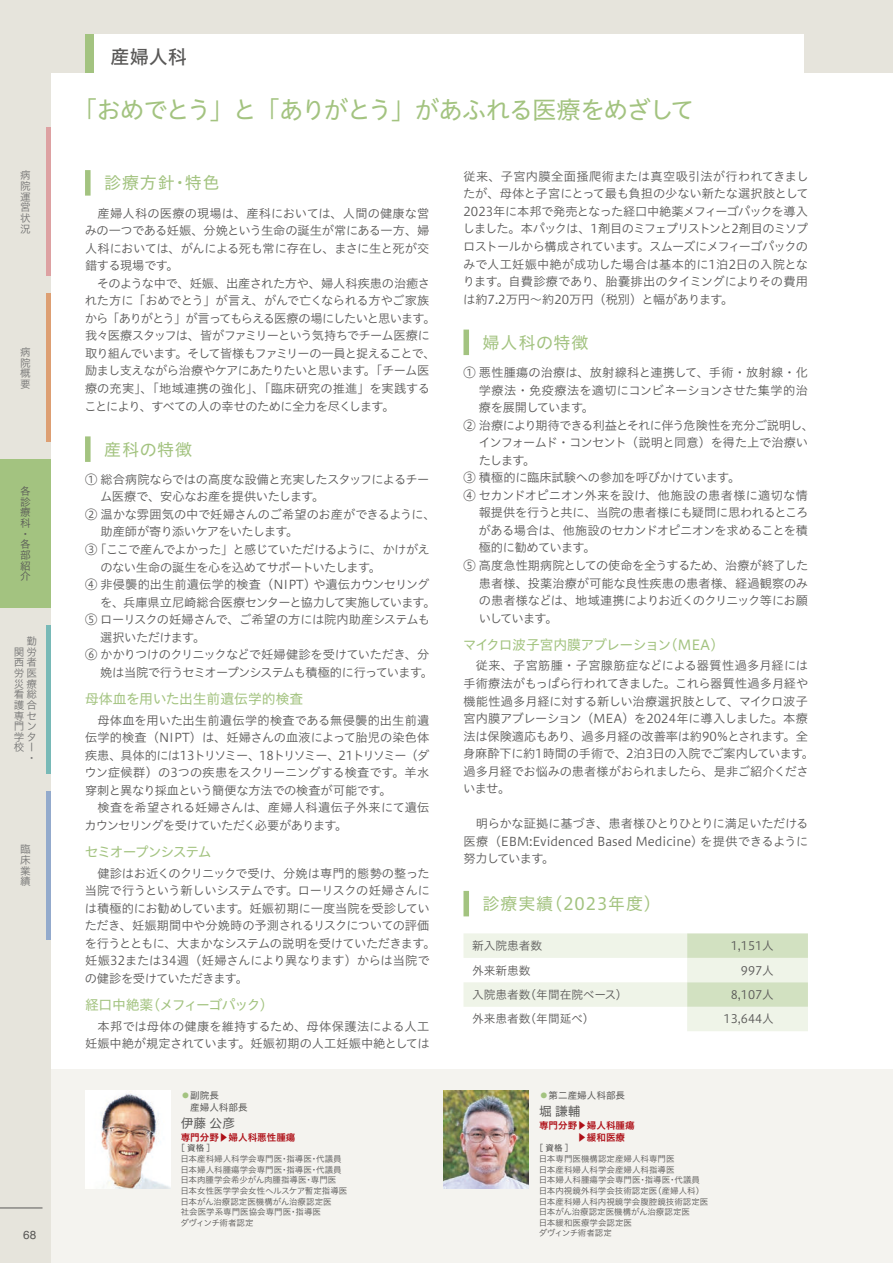
<style>
.page{position:relative;width:893px;height:1263px;background:#fff}
.page>*{position:absolute;margin:0;border:0;box-sizing:border-box;transform-origin:0 0}
.t1{font:24.45px "Hiragino UD Sans Std W4";letter-spacing:-.055em;color:#a3c380}
.t2{font:19.2px "Hiragino UD Sans Std W5";color:#595857}
.t3{font:16.95px "Hiragino UD Sans Std W4";letter-spacing:.05em;color:#a3c380}
.t4{font:13.8px "Hiragino UD Sans Std W4";letter-spacing:-.04em;color:#a3c380}
.t5{font:13.8px "Hiragino UD Sans Std W4";color:#a3c380}
.t6{font:13.8px "Hiragino UD Sans Std W4";letter-spacing:-.075em;color:#a3c380}
.t7{font:13.8px "Hiragino UD Sans Std W4";letter-spacing:-.095em;color:#a3c380}
.t8{font:12.75px "Hiragino UD Sans Std W4";color:#595857}
.t9{font:12.15px/17.5px "Hiragino UD Sans Std W3";letter-spacing:-.025em;color:#595857}
.t10{font:12.15px "Hiragino UD Sans Std W3";letter-spacing:-.06em;color:#595857}
.t11{font:12.15px/17.5px "Hiragino UD Sans Std W3";color:#595857}
.t12{font:12.15px "Hiragino UD Sans Std W3";letter-spacing:-.045em;color:#595857}
.t13{font:12.15px "Hiragino UD Sans Std W3";letter-spacing:-.05em;color:#595857}
.t14{font:12.15px "Hiragino UD Sans Std W3";letter-spacing:-.055em;color:#595857}
.t15{font:12.15px "Hiragino UD Sans Std W3";letter-spacing:.005em;color:#595857}
.t16{font:12.15px "Hiragino UD Sans Std W3";letter-spacing:.015em;color:#595857}
.t17{font:12.15px "Hiragino UD Sans Std W3";letter-spacing:.01em;color:#595857}
.t18{font:11.7px "Hiragino UD Sans Std W3";color:#595857}
.t19{font:11.7px "Helvetica LT Std";color:#595857}
.t20{font:10.65px/10.6px "Hiragino UD Sans Std W3";color:#727272;text-align:justify}
.t21{font:10.65px/10.6px "Hiragino UD Sans Std W3";color:#595857}
.t22{font:9.6px/11.7px "Hiragino UD Sans Std W6";color:#ae0f17}
.t23{font:9.6px/11.7px "Hiragino UD Sans Std W4";color:#595857}
.t24{font:8.55px/10.6px "Hiragino UD Sans Std W3";color:#595857}
.t25{font:8.55px "Hiragino UD Sans Std W3";letter-spacing:-.035em;color:#595857}
.t26{font:8.55px "Hiragino UD Sans Std W5";color:#595857}
.s1{font-family:"UD Shin Go Pr 6";color:#a3c380}
.s2{font-family:"UD Shin Go Pr 6"}
</style>
<div class="page">
<div style="left:0;top:0;width:51px;height:1263px;background:#e6e4dc"></div>
<div style="left:0;top:0;width:893px;height:72px;background:#e6e4dc"></div>
<div style="left:51px;top:1069px;width:842px;height:194px;background:#f4f3ef"></div>
<div style="left:94px;top:34px;width:710px;height:43px;background:#fff"></div>
<div style="left:85px;top:34px;width:9px;height:38px;background:#a3c380"></div>
<img style="left:85px;top:1091px;width:85px;height:97px">
<div style="left:85px;top:170px;width:6px;height:26px;background:#a3c380"></div>
<div style="left:85px;top:436px;width:6px;height:26px;background:#a3c380"></div>
<div style="left:463px;top:330px;width:6px;height:25px;background:#a3c380"></div>
<div style="left:463px;top:891px;width:6px;height:25px;background:#a3c380"></div>
<svg style="left:463px;top:933px;width:345px;height:98px"></svg>
<img style="left:443px;top:1091px;width:85px;height:97px">
<hr style="left:0;top:1208px;width:43px;height:1px;background:#595857">
<hr style="left:47px;top:128px;width:4px;height:148px;background:#dda1a2">
<hr style="left:47px;top:293px;width:4px;height:149px;background:#dd9f73">
<hr style="left:47px;top:625px;width:4px;height:149px;background:#78b9b7">
<hr style="left:47px;top:791px;width:4px;height:149px;background:#93aacc">
<div style="left:0;top:459px;width:51px;height:149px;background:#a3c380"></div>
<h2 class="t2" style="left:111px;top:42px;width:78px">産婦人科</h2>
<p class="t20" style="left:20px;top:169px;width:12px">病院運営状況</p>
<p class="t20" style="left:20px;top:346px;width:12px">病院概要</p>
<p class="t21" style="left:20px;top:485px;width:12px">各診療科・各部紹介</p>
<p class="t20" style="left:27px;top:635px;width:11px">勤</p>
<p class="t20" style="left:14px;top:646px;width:24px">関労</p>
<p class="t20" style="left:14px;top:656px;width:24px">西者</p>
<p class="t20" style="left:14px;top:667px;width:24px">労医</p>
<p class="t20" style="left:14px;top:678px;width:24px">災療</p>
<p class="t20" style="left:14px;top:688px;width:24px">看総</p>
<p class="t20" style="left:14px;top:699px;width:24px">護合</p>
<p class="t20" style="left:14px;top:709px;width:24px">専セ</p>
<p class="t20" style="left:14px;top:720px;width:24px">門ン</p>
<p class="t20" style="left:14px;top:731px;width:23px">学タ</p>
<p class="t20" style="left:14px;top:741px;width:20px">校ー</p>
<p class="t20" style="left:27px;top:752px;width:8px">・</p>
<p class="t20" style="left:20px;top:843px;width:12px">臨床業績</p>
<h1 class="t1" style="left:73px;top:92px;width:623px">「おめでとう」と「ありがとう」があふれる医療をめざして</h1>
<h3 class="t3" style="left:104px;top:170px;width:117px">診療方針・特色</h3>
<p class="t9" style="left:84px;top:203px;width:353px">　産婦人科の医療の現場は、産科においては、人間の健康な営みの一つである妊娠、分娩という生命の誕生が常にある一方、婦人科においては、がんによる死も常に存在し、まさに生と死が交錯する現場です。<br>　そのような中で、妊娠、出産された方や、婦人科疾患の治癒された方に「おめでとう」が言え、がんで亡くなられる方やご家族から「ありがとう」が言ってもらえる医療の場にしたいと思います。我々医療スタッフは、皆がファミリーという気持ちでチーム医療に取り組んでいます。そして皆様もファミリーの一員と捉えることで、励まし支えながら治療やケアにあたりたいと思います。「チーム医療の充実」、「地域連携の強化」、「臨床研究の推進」を実践することにより、すべての人の幸せのために全力を尽くします。</p>
<h3 class="t3" style="left:104px;top:436px;width:89px">産科の特徴</h3>
<p class="t13" style="left:85px;top:470px;width:346px">① 総合病院ならではの高度な設備と充実したスタッフによるチー</p>
<p class="t9" style="left:100px;top:487px;width:226px">ム医療で、安心なお産を提供いたします。</p>
<p class="t9" style="left:85px;top:505px;width:352px">② 温かな雰囲気の中で妊婦さんのご希望のお産ができるように、</p>
<p class="t14" style="left:101px;top:523px;width:199px">助産師が寄り添いケアをいたします。</p>
<p class="t14" style="left:85px;top:540px;width:346px">③ ｢ここで産んでよかった」と感じていただけるように、かけがえ</p>
<p class="t9" style="left:100px;top:557px;width:282px">のない生命の誕生を心を込めてサポートいたします。</p>
<p class="t11" style="left:85px;top:575px;width:346px">④ 非侵襲的出生前遺伝学的検査（NIPT）や遺伝カウンセリング</p>
<p class="t10" style="left:100px;top:593px;width:337px">を、兵庫県立尼崎総合医療センターと協力して実施しています。</p>
<p class="t9" style="left:85px;top:610px;width:347px">⑤ ローリスクの妊婦さんで、ご希望の方には院内助産システムも</p>
<p class="t12" style="left:100px;top:628px;width:107px">選択いただけます。</p>
<p class="t12" style="left:85px;top:645px;width:346px">⑥ かかりつけのクリニックなどで妊婦健診を受けていただき、分</p>
<p class="t10" style="left:100px;top:663px;width:334px">娩は当院で行うセミオープンシステムも積極的に行っています。</p>
<p class="t5" style="left:85px;top:689px;width:220px">母体血を用いた出生前遺伝学的検査</p>
<p class="t9" style="left:85px;top:711px;width:346px">　母体血を用いた出生前遺伝学的検査である無侵襲的出生前遺伝学的検査（NIPT）は、妊婦さんの血液によって胎児の染色体疾患、具体的には13トリソミー、18トリソミー、21トリソミー（ダウン症候群）の3つの疾患をスクリーニングする検査です。羊水穿刺と異なり採血という簡便な方法での検査が可能です。<br>　検査を希望される妊婦さんは、産婦人科遺伝子外来にて遺伝カウンセリングを受けていただく必要があります。</p>
<p class="t7" style="left:85px;top:842px;width:129px">セミオープンシステム</p>
<p class="t9" style="left:85px;top:864px;width:352px">　健診はお近くのクリニックで受け、分娩は専門的態勢の整った当院で行うという新しいシステムです。ローリスクの妊婦さんには積極的にお勧めしています。妊娠初期に一度当院を受診していただき、妊娠期間中や分娩時の予測されるリスクについての評価を行うとともに、大まかなシステムの説明を受けていただきます。妊娠32または34週（妊婦さんにより異なります）からは当院での健診を受けていただきます。</p>
<p class="t6" style="left:85px;top:995px;width:190px">経口中絶薬（メフィーゴパック）</p>
<p class="t11" style="left:85px;top:1017px;width:346px">　本邦では母体の健康を維持するため、母体保護法による人工妊娠中絶が規定されています。妊娠初期の人工妊娠中絶としては</p>
<p class="t23" style="left:190px;top:1089px;width:59px;text-indent:-10px"><span class="s1">⿟</span>副院長<br>産婦人科部長</p>
<p class="t8" style="left:181px;top:1113px;width:56px">伊藤 公彦</p>
<p class="t22" style="left:181px;top:1131px;width:116px">専門分野<span class="s2">▶</span>婦人科悪性腫瘍</p>
<p class="t26" style="left:176px;top:1142px;width:40px">［ 資格 ］</p>
<p class="t24" style="left:180px;top:1153px;width:169px">日本産科婦人科学会専門医・指導医・代議員日本婦人科腫瘍学会専門医・指導医・代議員日本肉腫学会希少がん肉腫指導医・専門医<br>日本女性医学学会女性ヘルスケア暫定指導医日本がん治療認定医機構がん治療認定医<br>社会医学系専門医協会専門医・指導医<br>ダヴィンチ術者認定</p>
<p class="t9" style="left:463px;top:167px;width:347px;text-align:justify">従来、子宮内膜全面掻爬術または真空吸引法が行われてきましたが、母体と子宮にとって最も負担の少ない新たな選択肢として2023年に本邦で発売となった経口中絶薬メフィーゴパックを導入しました。本パックは、1剤目のミフェプリストンと2剤目のミソプロストールから構成されています。スムーズにメフィーゴパックのみで人工妊娠中絶が成功した場合は基本的に1泊2日の入院となります。自費診療であり、胎嚢排出のタイミングによりその費用は約7.2万円～約20万円（税別）と幅があります。</p>
<h3 class="t3" style="left:483px;top:330px;width:107px">婦人科の特徴</h3>
<p class="t16" style="left:463px;top:363px;width:346px">① 悪性腫瘍の治療は、放射線科と連携して、手術・放射線・化</p>
<p class="t15" style="left:479px;top:381px;width:330px">学療法・免疫療法を適切にコンビネーションさせた集学的治</p>
<p class="t14" style="left:479px;top:398px;width:117px">療を展開しています。</p>
<p class="t10" style="left:463px;top:416px;width:352px">② 治療により期待できる利益とそれに伴う危険性を充分ご説明し、</p>
<p class="t12" style="left:478px;top:433px;width:331px">インフォームド・コンセント（説明と同意）を得た上で治療い</p>
<p class="t9" style="left:479px;top:451px;width:58px">たします。</p>
<p class="t9" style="left:463px;top:468px;width:278px">③ 積極的に臨床試験への参加を呼びかけています。</p>
<p class="t17" style="left:463px;top:486px;width:346px">④ セカンドオピニオン外来を設け、他施設の患者様に適切な情</p>
<p class="t9" style="left:479px;top:503px;width:331px">報提供を行うと共に、当院の患者様にも疑問に思われるところ</p>
<p class="t9" style="left:479px;top:521px;width:331px">がある場合は、他施設のセカンドオピニオンを求めることを積</p>
<p class="t12" style="left:479px;top:539px;width:118px">極的に勧めています。</p>
<p class="t9" style="left:463px;top:556px;width:346px">⑤ 高度急性期病院としての使命を全うするため、治療が終了した</p>
<p class="t15" style="left:479px;top:574px;width:331px">患者様、投薬治療が可能な良性疾患の患者様、経過観察のみ</p>
<p class="t13" style="left:479px;top:591px;width:331px">の患者様などは、地域連携によりお近くのクリニック等にお願</p>
<p class="t9" style="left:479px;top:609px;width:80px">いしています。</p>
<p class="t4" style="left:463px;top:634px;width:263px">マイクロ波子宮内膜アブレーション（MEA）</p>
<p class="t9" style="left:463px;top:656px;width:352px">　従来、子宮筋腫・子宮腺筋症などによる器質性過多月経には手術療法がもっぱら行われてきました。これら器質性過多月経や機能性過多月経に対する新しい治療選択肢として、マイクロ波子宮内膜アブレーション（MEA）を2024年に導入しました。本療法は保険適応もあり、過多月経の改善率は約90％とされます。全身麻酔下に約1時間の手術で、2泊3日の入院でご案内しています。過多月経でお悩みの患者様がおられましたら、是非ご紹介くださいませ。</p>
<p class="t9" style="left:463px;top:814px;width:346px;text-align:justify">　明らかな証拠に基づき、患者様ひとりひとりに満足いただける医療（EBM:Evidenced Based Medicine）を提供できるように努力しています。</p>
<h3 class="t3" style="left:483px;top:891px;width:180px">診療実績（2023年度）</h3>
<p class="t18" style="left:472px;top:937px;width:72px">新入院患者数</p>
<p class="t18" style="left:731px;top:937px;width:45px">1,151人</p>
<p class="t18" style="left:472px;top:961px;width:60px">外来新患数</p>
<p class="t18" style="left:741px;top:961px;width:35px">997人</p>
<p class="t18" style="left:472px;top:986px;width:157px">入院患者数（年間在院ベース）</p>
<p class="t18" style="left:731px;top:986px;width:45px">8,107人</p>
<p class="t18" style="left:472px;top:1010px;width:124px">外来患者数（年間延べ）</p>
<p class="t18" style="left:724px;top:1010px;width:52px">13,644人</p>
<p class="t23" style="left:539px;top:1089px;width:88px"><span class="s1">⿟</span>第二産婦人科部長</p>
<p class="t8" style="left:539px;top:1101px;width:43px">堀 謙輔</p>
<p class="t22" style="left:577px;top:1119px;width:59px;text-indent:-38px">専門分野<span class="s2">▶</span>婦人科腫瘍<span class="s2">▶</span>緩和医療</p>
<p class="t26" style="left:535px;top:1142px;width:40px">［ 資格 ］</p>
<p class="t24" style="left:539px;top:1153px;width:171px">日本専門医機構認定産婦人科専門医<br>日本産科婦人科学会産婦人科指導医<br>日本婦人科腫瘍学会専門医・指導医・代議員日本内視鏡外科学会技術認定医(産婦人科)日本産科婦人科内視鏡学会腹腔鏡技術認定医日本がん治療認定医機構がん治療認定医<br>日本緩和医療学会認定医</p>
<p class="t19" style="left:23px;top:1228px;width:15px">68</p>
<p class="t25" style="left:539px;top:1227px;width:75px">ダヴィンチ術者認定</p>
</div>
